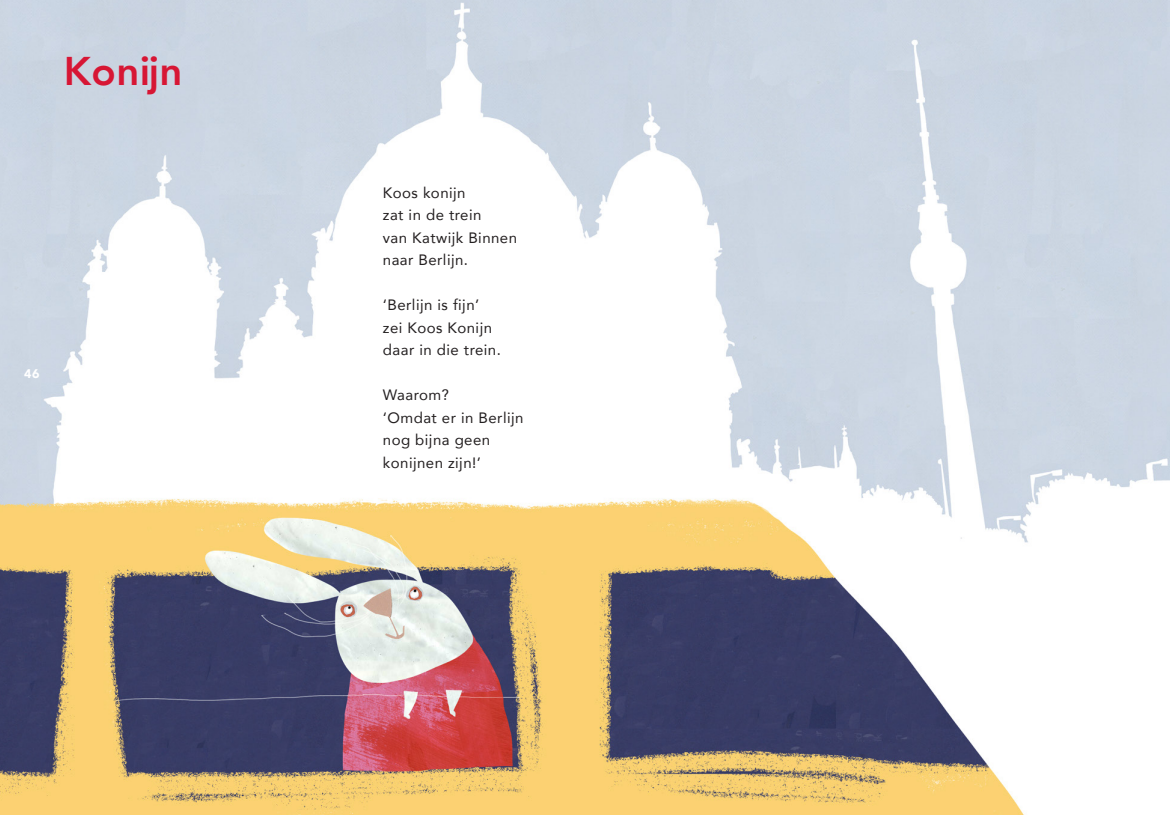
<style>
.page{position:relative;width:1170px;height:815px;background:#fff}
.page>*{position:absolute;margin:0;border:0;box-sizing:border-box;transform-origin:0 0}
.t1{font:800 40px "Avenir";color:#d71634}
.t2{font:15px/22.5px "Avenir";letter-spacing:.03em;color:#231f20}
.t3{font:900 12.5px "Avenir";color:#fff}
</style>
<div class="page">
<img style="left:0;top:0;width:1169px;height:815px">
<h1 class="t1" style="left:64px;top:40px;width:120px">Konijn</h1>
<p class="t3" style="left:24px;top:362px;width:17px">46</p>
<p class="t2" style="left:383px;top:181px;width:136px">Koos konijn<br>zat in de trein<br>van Katwijk Binnen naar Berlijn.</p>
<p class="t2" style="left:383px;top:293px;width:119px">‘Berlijn is fijn’ zei Koos Konijn daar in die trein.</p>
<p class="t2" style="left:383px;top:383px;width:142px">Waarom?<br>‘Omdat er in Berlijn nog bijna geen konijnen zijn!’</p>
</div>
